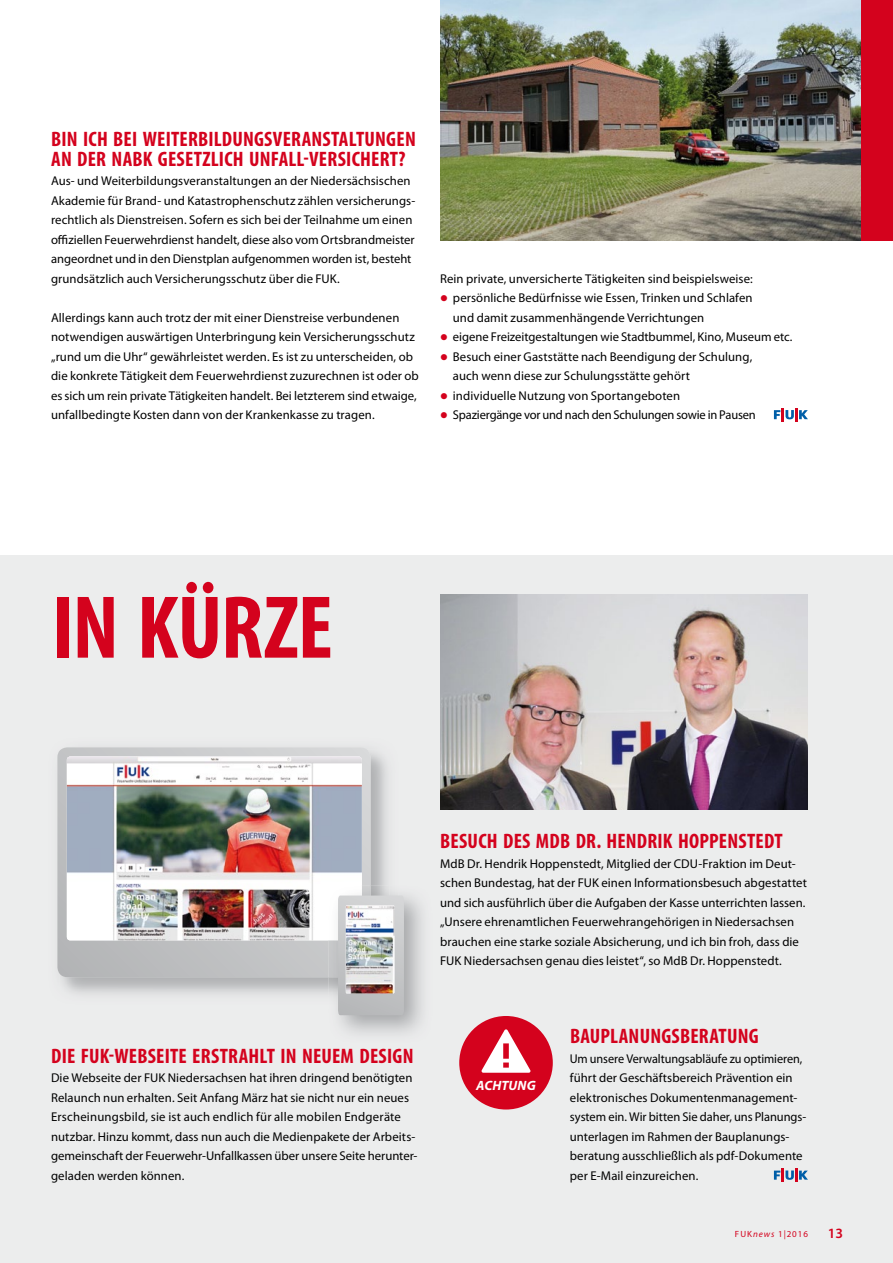
<style>
.page{position:relative;width:893px;height:1263px;background:#fff}
.page>*{position:absolute;margin:0;border:0;box-sizing:border-box;transform-origin:0 0}
.t1{font:700 condensed 90px "Myriad Pro";letter-spacing:-.01em;color:#d4021d}
.t2{font:700 condensed 21px/19.5px "Myriad Pro";letter-spacing:.01em;color:#d4021d}
.t3{font:600 14.25px "Myriad Pro";color:#d4021d}
.t4{font:italic 700 13.5px "Myriad Pro";letter-spacing:.005em;color:#fff}
.t5{font:12.75px/19.5px "Myriad Pro";letter-spacing:.005em;color:#000}
.t6{font:12.75px/19.5px "Myriad Pro";letter-spacing:.005em;color:#000;scale:.96 1}
.t7{font:9px "Myriad Pro";letter-spacing:.11em;color:#d4021d}
.s1{font-style:italic}
</style>
<div class="page">
<div style="left:0;top:556px;width:893px;height:707px;background:#eceded"></div>
<img style="left:61px;top:751px;width:327px;height:244px">
<svg style="left:57px;top:747px;width:313px;height:230px"></svg>
<img style="left:67px;top:756px;width:295px;height:184px">
<img style="left:329px;top:885px;width:60px;height:111px">
<img style="left:329px;top:885px;width:41px;height:92px">
<img style="left:329px;top:885px;width:33px;height:55px">
<svg style="left:338px;top:895px;width:66px;height:120px"></svg>
<img style="left:346px;top:905px;width:48px;height:88px">
<img style="left:440px;top:595px;width:368px;height:214px">
<div style="left:459px;top:1016px;width:94px;height:93px;background:#d4021d;border-radius:50%"></div>
<svg style="left:481px;top:1029px;width:50px;height:44px"></svg>
<svg style="left:774px;top:1168px;width:34px;height:14px"></svg>
<img style="left:440px;top:0;width:421px;height:241px">
<div style="left:861px;top:0;width:32px;height:241px;background:#d4021d"></div>
<svg style="left:774px;top:408px;width:34px;height:14px"></svg>
<h2 class="t2" style="left:51px;top:129px;width:366px">BIN ICH BEI WEITERBILDUNGSVERANSTALTUNGEN<br>AN DER NABK GESETZLICH UNFALL-VERSICHERT?</h2>
<p class="t5" style="left:51px;top:171px;width:366px">Aus- und Weiterbildungsveranstaltungen an der Niedersächsischen Akademie für Brand- und Katastrophenschutz zählen versicherungs&shy;rechtlich als Dienstreisen. Sofern es sich bei der Teilnahme um einen offiziellen Feuerwehrdienst handelt, diese also vom Ortsbrandmeister angeordnet und in den Dienstplan aufgenommen worden ist, besteht grundsätzlich auch Versicherungsschutz über die FUK.</p>
<p class="t5" style="left:51px;top:308px;width:369px">Allerdings kann auch trotz der mit einer Dienstreise verbundenen notwendigen auswärtigen Unterbringung kein Versicherungsschutz „rund um die Uhr“ gewährleistet werden. Es ist zu unterscheiden, ob die konkrete Tätigkeit dem Feuerwehrdienst zuzurechnen ist oder ob es sich um rein private Tätigkeiten handelt. Bei letzterem sind etwaige, unfallbedingte Kosten dann von der Krankenkasse zu tragen.</p>
<p class="t5" style="left:453px;top:269px;width:341px;text-indent:-13px">Rein private, unversicherte Tätigkeiten sind beispielsweise: persönliche Bedürfnisse wie Essen, Trinken und Schlafen<br>und damit zusammenhängende Verrichtungen<br>eigene Freizeitgestaltungen wie Stadtbummel, Kino, Museum etc.<br>Besuch einer Gaststätte nach Beendigung der Schulung,<br>auch wenn diese zur Schulungsstätte gehört<br>individuelle Nutzung von Sportangeboten<br>Spaziergänge vor und nach den Schulungen sowie in Pausen</p>
<h1 class="t1" style="left:52px;top:571px;width:283px">IN KÜRZE</h1>
<h2 class="t2" style="left:440px;top:831px;width:344px">BESUCH DES MDB DR. HENDRIK HOPPENSTEDT</h2>
<p class="t5" style="left:440px;top:854px;width:368px">MdB Dr. Hendrik Hoppenstedt, Mitglied der CDU-Fraktion im Deut&shy;schen Bundestag, hat der FUK einen Informationsbesuch abgestattet und sich ausführlich über die Aufgaben der Kasse unterrichten lassen. „Unsere ehrenamtlichen Feuerwehrangehörigen in Niedersachsen brauchen eine starke soziale Absicherung, und ich bin froh, dass die FUK Niedersachsen genau dies leistet“, so MdB Dr. Hoppenstedt.</p>
<h2 class="t2" style="left:51px;top:1046px;width:364px">DIE FUK-WEBSEITE ERSTRAHLT IN NEUEM DESIGN</h2>
<p class="t5" style="left:51px;top:1068px;width:368px">Die Webseite der FUK Niedersachsen hat ihren dringend benötigten Relaunch nun erhalten. Seit Anfang März hat sie nicht nur ein neues Erscheinungsbild, sie ist auch endlich für alle mobilen Endgeräte nutzbar. Hinzu kommt, dass nun auch die Medienpakete der Arbeits&shy;gemeinschaft der Feuerwehr-Unfallkassen über unsere Seite herunter&shy;geladen werden können.</p>
<p class="t4" style="left:476px;top:1077px;width:61px">ACHTUNG</p>
<h2 class="t2" style="left:570px;top:1026px;width:190px">BAUPLANUNGSBERATUNG</h2>
<p class="t6" style="left:570px;top:1049px;width:248px">Um unsere Verwaltungsabläufe zu optimieren, führt der Geschäftsbereich Prävention ein elektronisches Dokumentenmanagement&shy;system ein. Wir bitten Sie daher, uns Planungs&shy;unterlagen im Rahmen der Bauplanungs&shy;beratung ausschließlich als pdf-Dokumente per E-Mail einzureichen.</p>
<p class="t7" style="left:735px;top:1228px;width:74px">FUK<span class="s1">news</span> 1|2016</p>
<p class="t3" style="left:828px;top:1224px;width:17px">13</p>
</div>
